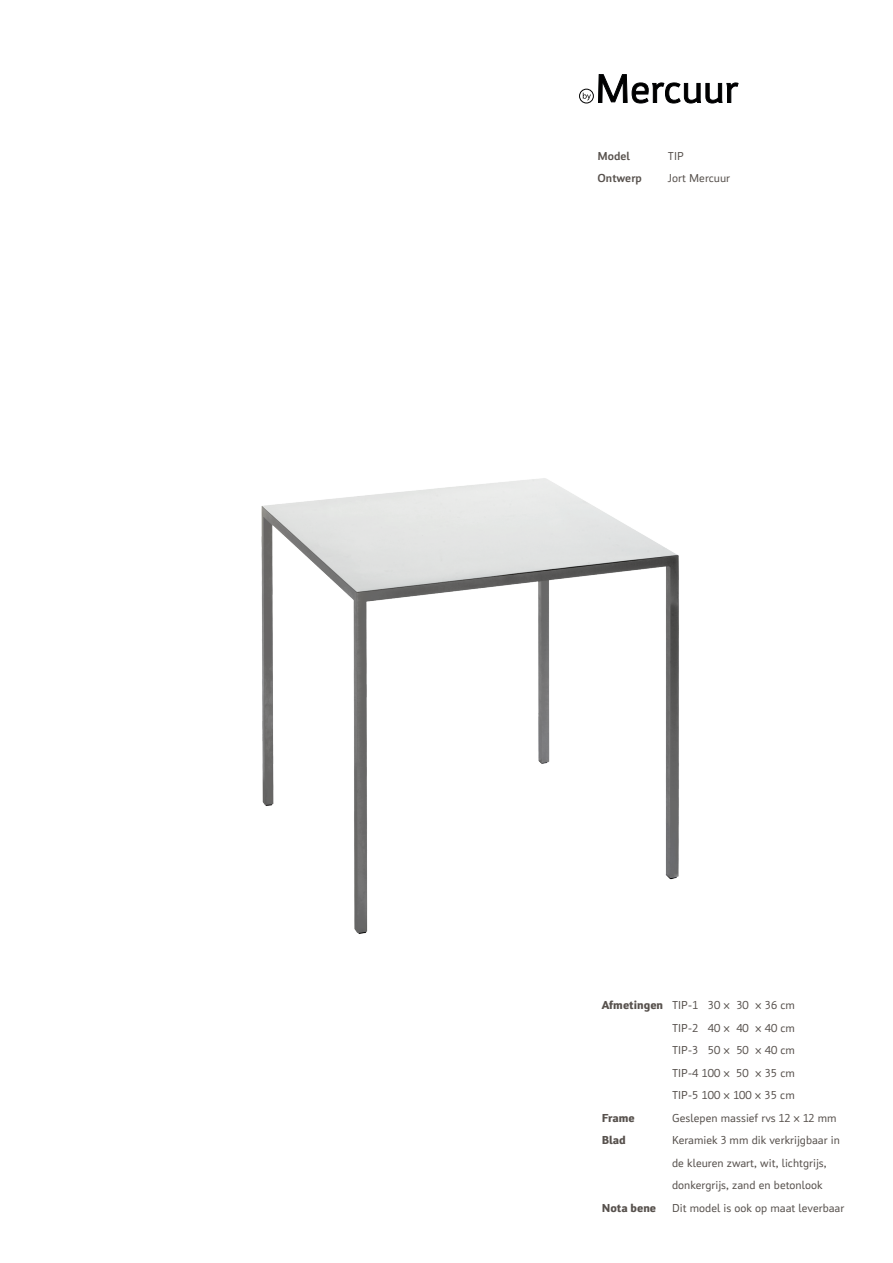
<style>
.page{position:relative;width:893px;height:1263px;background:#fff}
.page>*{position:absolute;margin:0;border:0;box-sizing:border-box;transform-origin:0 0}
.t1{font:12px/22.5px "Insider";color:#57514d}
.t2{font:700 12px "Insider";color:#57514d}
.t3{font:500 12px "Insider";color:#57514d}
.s1{font-weight:700}
</style>
<div class="page">
<img style="left:261px;top:478px;width:418px;height:456px">
<div style="left:579px;top:89px;width:15px;height:14px;border:1px solid #000;border-radius:50%"></div>
<svg style="left:598px;top:74px;width:140px;height:29px"></svg>
<svg style="left:583px;top:93px;width:8px;height:8px"></svg>
<p class="t3" style="left:597px;top:148px;width:34px">Model</p>
<p class="t1" style="left:668px;top:145px;width:17px">TIP</p>
<p class="t3" style="left:597px;top:171px;width:46px">Ontwerp</p>
<p class="t1" style="left:668px;top:167px;width:64px">Jort Mercuur</p>
<p class="t1" style="left:602px;top:994px;width:195px"><span class="s1">Afmetingen</span> TIP-1 30 × 30 × 36 cm</p>
<p class="t1" style="left:672px;top:1017px;width:124px">TIP-2 40 × 40 × 40 cm</p>
<p class="t1" style="left:672px;top:1039px;width:124px">TIP-3 50 × 50 × 40 cm</p>
<p class="t1" style="left:672px;top:1062px;width:124px">TIP-4 100 × 50 × 35 cm</p>
<p class="t1" style="left:672px;top:1084px;width:124px">TIP-5 100 × 100 × 35 cm</p>
<p class="t2" style="left:602px;top:1110px;width:35px">Frame</p>
<p class="t1" style="left:672px;top:1107px;width:166px">Geslepen massief rvs 12 × 12 mm</p>
<p class="t2" style="left:602px;top:1133px;width:26px">Blad</p>
<p class="t1" style="left:672px;top:1129px;width:169px">Keramiek 3 mm dik verkrijgbaar in de kleuren zwart, wit, lichtgrijs, donkergrijs, zand en betonlook</p>
<p class="t2" style="left:602px;top:1200px;width:56px">Nota bene</p>
<p class="t1" style="left:672px;top:1197px;width:174px">Dit model is ook op maat leverbaar</p>
</div>
